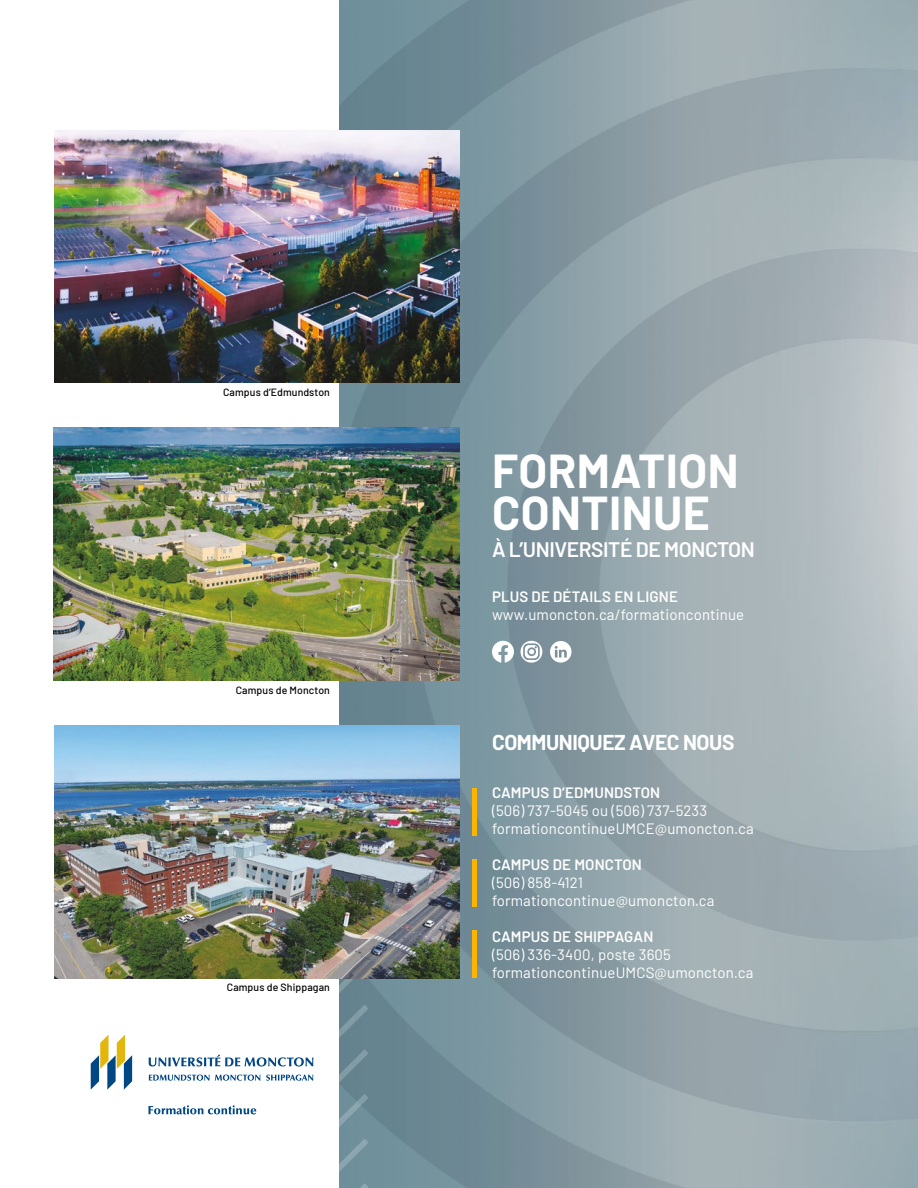
<style>
.page{position:relative;width:918px;height:1188px;background:#fff}
.page>*{position:absolute;margin:0;border:0;box-sizing:border-box;transform-origin:0 0}
.t1{font:700 46.5px "Barlow";letter-spacing:.01em;color:#fff}
.t2{font:600 21px "Barlow";letter-spacing:-.02em;color:#fff}
.t3{font:700 21px "Barlow";letter-spacing:-.02em;color:#fff}
.t4{font:15px "Barlow";letter-spacing:.01em;color:#fff}
.t5{font:600 15px "Barlow";letter-spacing:.01em;color:#fff}
.t6{font:500 10.5px "Barlow";letter-spacing:.01em;color:#000001}
</style>
<div class="page">
<img style="left:339px;top:0;width:579px;height:1188px">
<img style="left:53px;top:428px;width:406px;height:252px">
<img style="left:55px;top:726px;width:404px;height:252px">
<img style="left:55px;top:130px;width:404px;height:253px">
<div style="left:472px;top:788px;width:5px;height:48px;background:#fbb500"></div>
<div style="left:472px;top:859px;width:5px;height:48px;background:#fbb500"></div>
<div style="left:472px;top:930px;width:5px;height:48px;background:#fbb500"></div>
<svg style="left:54px;top:960px;width:315px;height:228px"></svg>
<svg style="left:492px;top:641px;width:22px;height:22px"></svg>
<svg style="left:521px;top:641px;width:21px;height:22px"></svg>
<svg style="left:550px;top:641px;width:22px;height:22px"></svg>
<p class="t6" style="left:223px;top:384px;width:108px">Campus d’Edmundston</p>
<p class="t6" style="left:236px;top:682px;width:96px">Campus de Moncton</p>
<p class="t6" style="left:227px;top:979px;width:105px">Campus de Shippagan</p>
<p class="t1" style="left:492px;top:437px;width:248px">FORMATION</p>
<p class="t1" style="left:492px;top:479px;width:220px">CONTINUE</p>
<p class="t2" style="left:492px;top:534px;width:264px">À L’UNIVERSITÉ DE MONCTON</p>
<p class="t5" style="left:492px;top:586px;width:187px">PLUS DE DÉTAILS EN LIGNE</p>
<p class="t4" style="left:492px;top:604px;width:254px">www.umoncton.ca/formationcontinue</p>
<p class="t3" style="left:492px;top:727px;width:244px">COMMUNIQUEZ AVEC NOUS</p>
<p class="t5" style="left:492px;top:782px;width:170px">CAMPUS D’EDMUNDSTON</p>
<p class="t4" style="left:492px;top:800px;width:217px">(506) 737-5045 ou (506) 737-5233</p>
<p class="t4" style="left:492px;top:818px;width:263px">formationcontinueUMCE@umoncton.ca</p>
<p class="t5" style="left:492px;top:854px;width:151px">CAMPUS DE MONCTON</p>
<p class="t4" style="left:492px;top:872px;width:93px">(506) 858-4121</p>
<p class="t4" style="left:492px;top:890px;width:224px">formationcontinue@umoncton.ca</p>
<p class="t5" style="left:492px;top:926px;width:163px">CAMPUS DE SHIPPAGAN</p>
<p class="t4" style="left:492px;top:944px;width:180px">(506) 336-3400, poste 3605</p>
<p class="t4" style="left:492px;top:962px;width:263px">formationcontinueUMCS@umoncton.ca</p>
</div>
